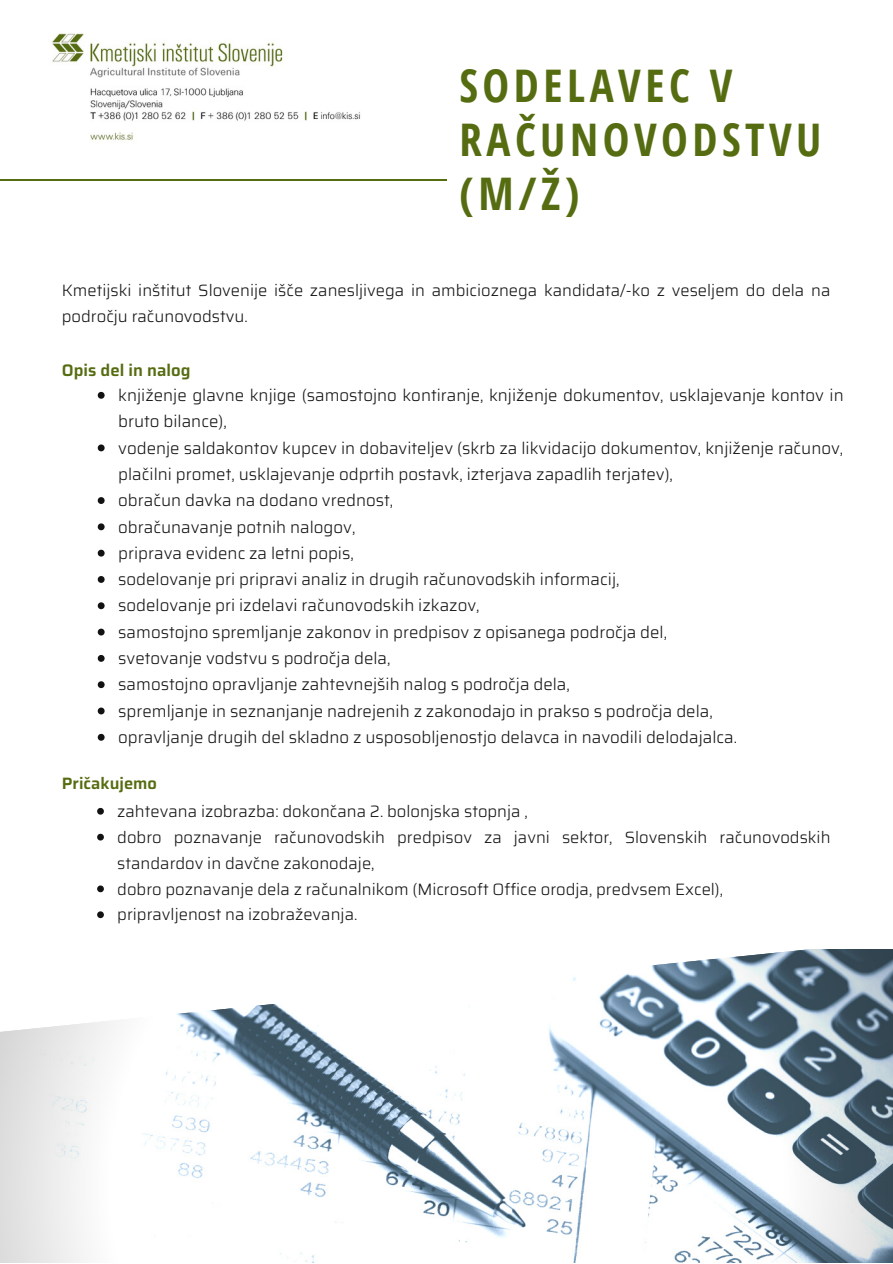
<style>
.page{position:relative;width:893px;height:1264px;background:#fff}
.page>*{position:absolute;margin:0;border:0;box-sizing:border-box;transform-origin:0 0}
.t1{font:700 condensed 45px/54px "Open Sans";letter-spacing:.1em;color:#566c11}
.t2{font:300 16.8px/26.2px "Saira";color:#121212}
.t3{font:600 16.8px "Saira";color:#566c11}
.t4{font:300 16.5px/25.8px "Saira";color:#121212}
.t5{font:600 16.5px "Saira";color:#566c11}
</style>
<div class="page">
<hr style="left:0;top:179px;width:446px;height:1px;background:#566c11">
<svg style="left:0;top:1038px;width:892px;height:224px"></svg>
<svg style="left:0;top:807px;width:892px;height:231px"></svg>
<img style="left:52px;top:33px;width:308px;height:107px">
<svg style="left:97px;top:808px;width:7px;height:6px"></svg>
<svg style="left:97px;top:833px;width:7px;height:7px"></svg>
<svg style="left:97px;top:885px;width:7px;height:7px"></svg>
<svg style="left:97px;top:911px;width:7px;height:7px"></svg>
<svg style="left:98px;top:392px;width:7px;height:7px"></svg>
<svg style="left:98px;top:444px;width:7px;height:7px"></svg>
<svg style="left:98px;top:497px;width:7px;height:7px"></svg>
<svg style="left:98px;top:523px;width:7px;height:7px"></svg>
<svg style="left:98px;top:549px;width:7px;height:7px"></svg>
<svg style="left:98px;top:576px;width:7px;height:7px"></svg>
<svg style="left:98px;top:602px;width:7px;height:7px"></svg>
<svg style="left:98px;top:628px;width:7px;height:7px"></svg>
<svg style="left:98px;top:655px;width:7px;height:6px"></svg>
<svg style="left:98px;top:681px;width:7px;height:7px"></svg>
<svg style="left:98px;top:707px;width:7px;height:7px"></svg>
<svg style="left:98px;top:734px;width:7px;height:6px"></svg>
<h1 class="t1" style="left:459px;top:58px;width:363px">SODELAVEC V<br>RAČUNOVODSTVU (M/Ž)</h1>
<p class="t4" style="left:62px;top:277px;width:770px">Kmetijski inštitut Slovenije išče zanesljivega in ambicioznega kandidata/-ko z veseljem do dela na področju računovodstvu.</p>
<p class="t3" style="left:62px;top:356px;width:130px">Opis del in nalog</p>
<p class="t2" style="left:118px;top:382px;width:727px">knjiženje glavne knjige (samostojno kontiranje, knjiženje dokumentov, usklajevanje kontov in bruto bilance),<br>vodenje saldakontov kupcev in dobaviteljev (skrb za likvidacijo dokumentov, knjiženje računov, plačilni promet, usklajevanje odprtih postavk, izterjava zapadlih terjatev),<br>obračun davka na dodano vrednost,<br>obračunavanje potnih nalogov,<br>priprava evidenc za letni popis,<br>sodelovanje pri pripravi analiz in drugih računovodskih informacij,<br>sodelovanje pri izdelavi računovodskih izkazov,<br>samostojno spremljanje zakonov in predpisov z opisanega področja del,<br>svetovanje vodstvu s področja dela,<br>samostojno opravljanje zahtevnejših nalog s področja dela,<br>spremljanje in seznanjanje nadrejenih z zakonodajo in prakso s področja dela,<br>opravljanje drugih del skladno z usposobljenostjo delavca in navodili delodajalca.</p>
<p class="t5" style="left:62px;top:770px;width:96px">Pričakujemo</p>
<p class="t4" style="left:117px;top:798px;width:714px">zahtevana izobrazba: dokončana 2. bolonjska stopnja ,<br>dobro poznavanje računovodskih predpisov za javni sektor, Slovenskih računovodskih standardov in davčne zakonodaje,<br>dobro poznavanje dela z računalnikom (Microsoft Office orodja, predvsem Excel), pripravljenost na izobraževanja.</p>
</div>
